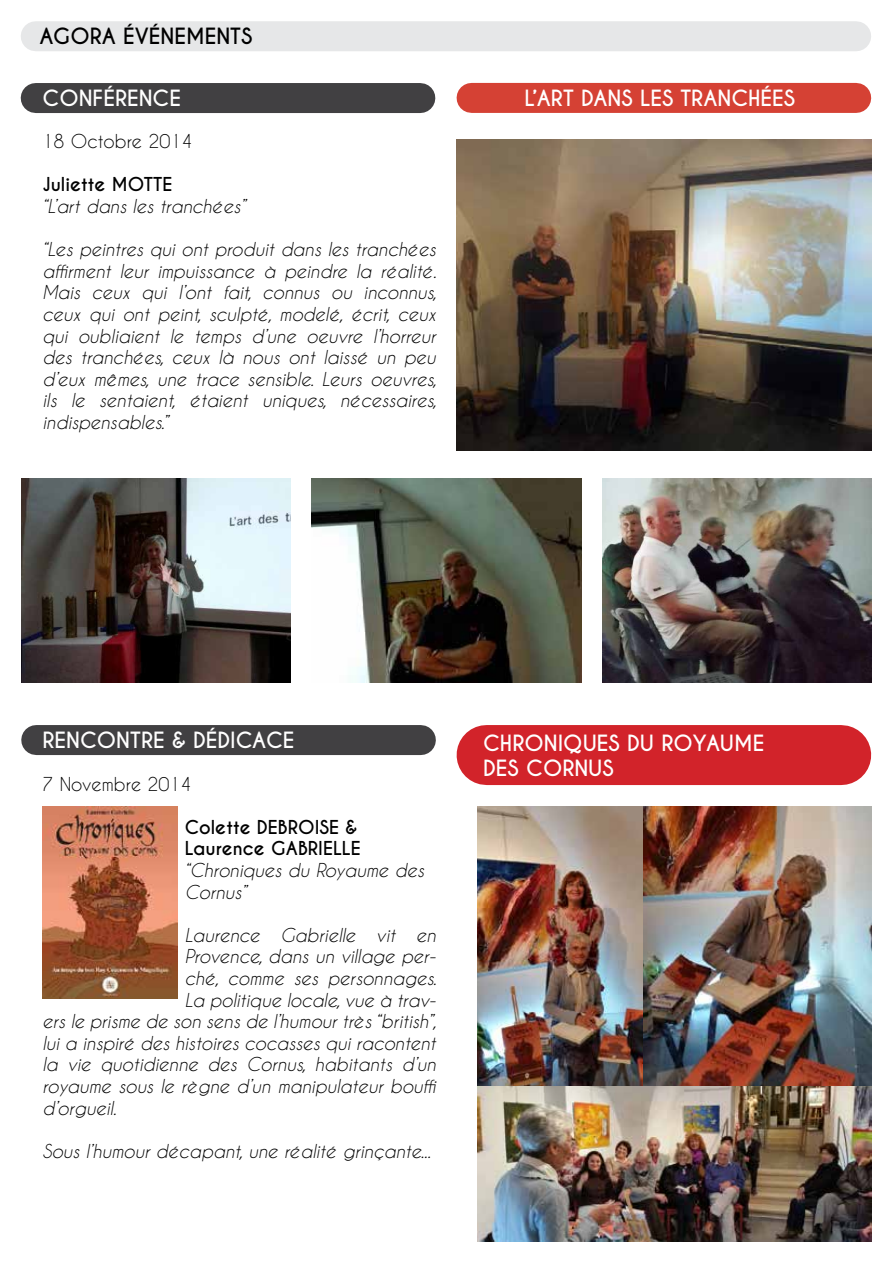
<style>
.page{position:relative;width:893px;height:1263px;background:#fff}
.page>*{position:absolute;margin:0;border:0;box-sizing:border-box;transform-origin:0 0}
.t1{font:700 21px/25.2px "Caviar Dreams";color:#fff}
.t2{font:700 21px "Caviar Dreams";color:#000}
.t3{font:italic 18px/21.6px "Caviar Dreams";color:#000;text-align:justify}
.t4{font:700 18px "Caviar Dreams";color:#000}
.t5{font:18px "Caviar Dreams";color:#000}
</style>
<div class="page">
<div style="left:36px;top:21px;width:820px;height:30px;background:#e6e7e8"></div>
<div style="left:36px;top:83px;width:384px;height:30px;background:#414042"></div>
<div style="left:472px;top:83px;width:384px;height:30px;background:#d54134"></div>
<div style="left:487px;top:725px;width:354px;height:60px;background:#d2232a"></div>
<div style="left:36px;top:725px;width:385px;height:30px;background:#414042"></div>
<img style="left:457px;top:140px;width:414px;height:311px">
<img style="left:21px;top:478px;width:270px;height:204px">
<img style="left:312px;top:478px;width:269px;height:204px">
<img style="left:602px;top:478px;width:270px;height:204px">
<img style="left:43px;top:806px;width:135px;height:192px">
<img style="left:477px;top:806px;width:395px;height:436px">
<p class="t2" style="left:40px;top:24px;width:214px">AGORA ÉVÉNEM ENTS</p>
<p class="t1" style="left:43px;top:86px;width:17px">CON</p>
<p class="t1" style="left:93px;top:86px;width:90px">FÉRENCE</p>
<p class="t1" style="left:524px;top:86px;width:26px">L’ART</p>
<p class="t1" style="left:581px;top:86px;width:27px">DANS</p>
<p class="t1" style="left:640px;top:86px;width:12px">LES</p>
<p class="t1" style="left:680px;top:86px;width:15px">TRANCH</p>
<p class="t1" style="left:761px;top:86px;width:36px">ÉES</p>
<p class="t5" style="left:43px;top:131px;width:151px">18 Octobre 2014</p>
<p class="t4" style="left:43px;top:174px;width:97px">JULIETTE MOTTE</p>
<p class="t3" style="left:43px;top:195px;width:204px">“L’art dans les tranchées”</p>
<p class="t3" style="left:43px;top:238px;width:395px">“Les peintres qui ont produit dans les tranchées affirment leur impuissance à peindre la réalité.<br>Mais ceux qui l’ont fait, connus ou inconnus, ceux qui ont peint, sculpté, modelé, écrit, ceux qui oubliaient le temps d’une oeuvre l’horreur des tranchées, ceux là nous ont laissé un peu d’eux mêmes, une trace sensible. Leurs oeuvres, ils le sentaient, étaient uniques, nécessaires, indispensables.”</p>
<p class="t1" style="left:43px;top:728px;width:15px">RENCONTRE</p>
<p class="t1" style="left:172px;top:728px;width:72px">&amp; DÉDICACE</p>
<p class="t5" style="left:43px;top:773px;width:150px">7 Novembre 2014</p>
<p class="t4" style="left:185px;top:816px;width:114px">COLETTE DEBROISE</p>
<p class="t4" style="left:345px;top:816px;width:13px">&amp;</p>
<p class="t4" style="left:185px;top:838px;width:133px">LAURENCE GABRIELLE</p>
<p class="t3" style="left:185px;top:859px;width:241px">“Chroniques du Royaume des<br>Cornus”</p>
<p class="t3" style="left:185px;top:924px;width:253px">Laurence Gabrielle vit en</p>
<p class="t3" style="left:185px;top:946px;width:253px">Provence, dans un village per-</p>
<p class="t3" style="left:185px;top:967px;width:253px">ché, comme ses personnages.</p>
<p class="t3" style="left:185px;top:989px;width:253px">La politique locale, vue à trav-</p>
<p class="t3" style="left:43px;top:1010px;width:395px">ers le prisme de son sens de l’humour très “british”,</p>
<p class="t3" style="left:43px;top:1032px;width:395px">lui a inspiré des histoires cocasses qui racontent</p>
<p class="t3" style="left:43px;top:1054px;width:395px">la vie quotidienne des Cornus, habitants d’un</p>
<p class="t3" style="left:43px;top:1075px;width:396px">royaume sous le règne d’un manipulateur bouffi</p>
<p class="t3" style="left:43px;top:1097px;width:75px">d’orgueil.</p>
<p class="t3" style="left:43px;top:1140px;width:390px">Sous l’humour décapant, une réalité grinçante...</p>
<p class="t1" style="left:483px;top:731px;width:283px">CHRONIQUES DU ROYAUM E<br>DES CORNUS</p>
</div>
